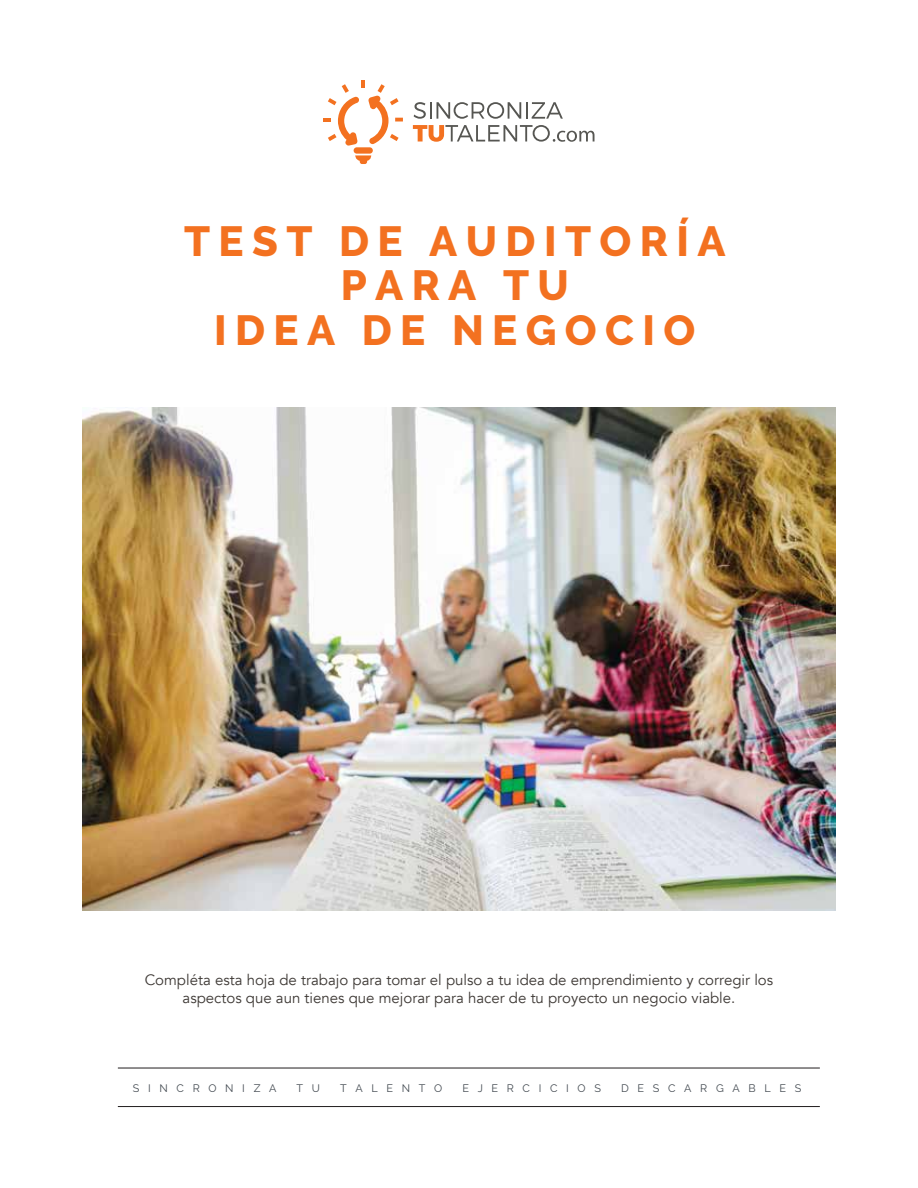
<style>
.page{position:relative;width:918px;height:1188px;background:#fff}
.page>*{position:absolute;margin:0;border:0;box-sizing:border-box;transform-origin:0 0}
.t1{font:800 42px/44.4px "Raleway";letter-spacing:.2em;color:#f37120;text-align:center}
.t2{font:15px/18px "Avenir";color:#3d3834;text-align:center}
.t3{font:10.8px "Raleway";letter-spacing:.8em;color:#434a51}
</style>
<div class="page">
<hr style="left:118px;top:1068px;width:702px;height:1px;background:#211d1e">
<hr style="left:118px;top:1106px;width:702px;height:1px;background:#211d1e">
<div style="left:354px;top:147px;width:19px;height:7px;background:#f37120;border-radius:3px"></div>
<svg style="left:355px;top:155px;width:17px;height:9px"></svg>
<svg style="left:324px;top:80px;width:79px;height:66px"></svg>
<svg style="left:414px;top:102px;width:149px;height:17px"></svg>
<svg style="left:413px;top:125px;width:181px;height:17px"></svg>
<img style="left:83px;top:408px;width:752px;height:503px">
<h1 class="t1" style="left:184px;top:219px;width:543px">TEST DE AUDITORÍA<br>PARA TU<br>IDEA DE NEGOCIO</h1>
<p class="t2" style="left:145px;top:971px;width:630px">Compléta esta hoja de trabajo para tomar el pulso a tu idea de emprendimiento y corregir los aspectos que aun tienes que mejorar para hacer de tu proyecto un negocio viable.</p>
<p class="t3" style="left:133px;top:1082px;width:145px">SINCRONIZA</p>
<p class="t3" style="left:297px;top:1082px;width:25px">T U</p>
<p class="t3" style="left:340px;top:1082px;width:104px">TALENTO</p>
<p class="t3" style="left:462px;top:1082px;width:140px">EJERCICIOS</p>
<p class="t3" style="left:621px;top:1082px;width:182px">DESCARGABLES</p>
</div>
